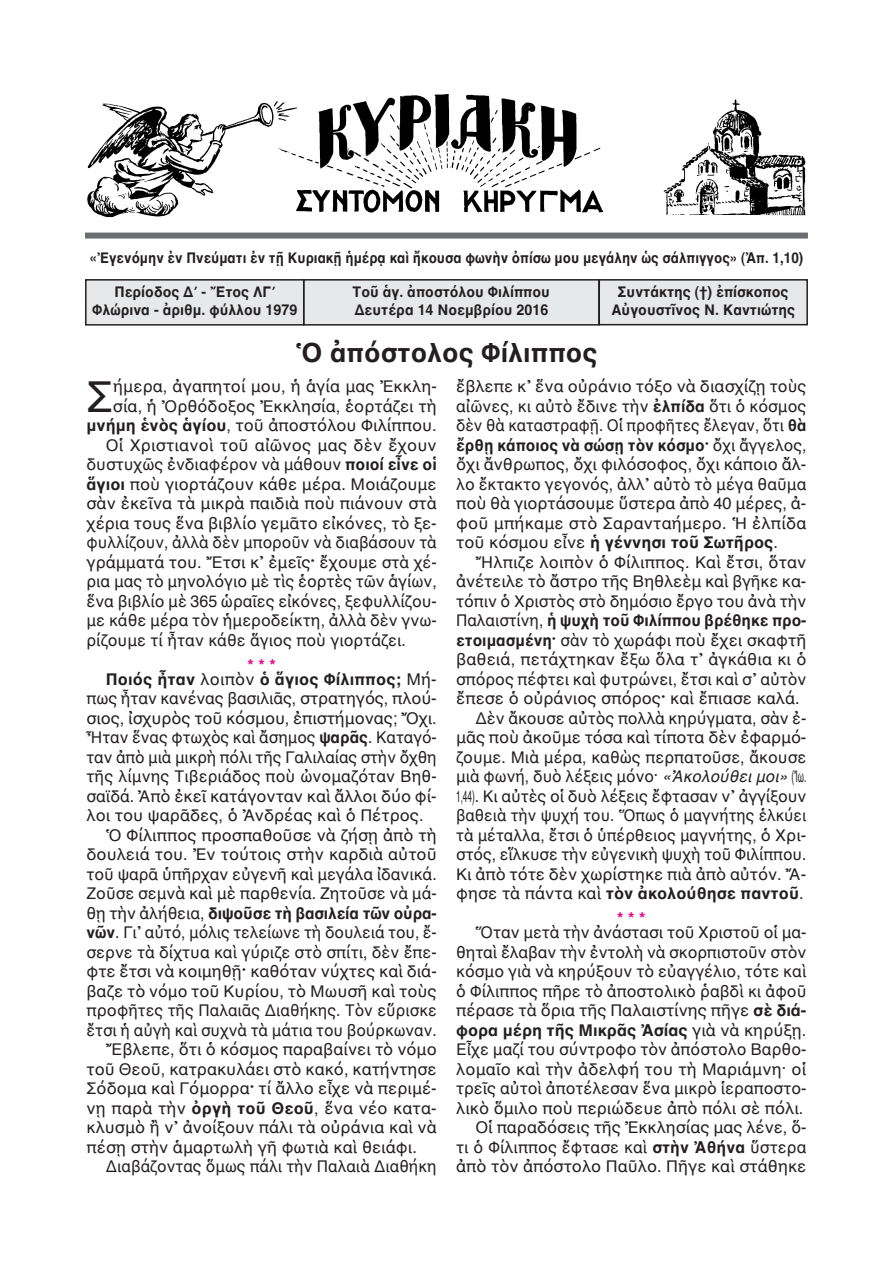
<style>
.page{position:relative;width:893px;height:1263px;background:#fff}
.page>*{position:absolute;margin:0;border:0;box-sizing:border-box;transform-origin:0 0}
.t1{font:43.5px "AL Helvetica";color:#231f20}
.t2{font:700 27px "AL Helvetica";color:#231f20}
.t3{font:16.5px/19.5px "AL Helvetica";color:#231f20;text-align:justify}
.t4{font:16.5px "AL Helvetica";color:#231f20;scale:.95 1}
.t5{font:700 16.5px/14.1px "AL Helvetica";letter-spacing:-.005em;color:#231f20}
.t6{font:16.5px "AL Helvetica";color:#231f20;scale:.5 1}
.t7{font:700 16.5px "AL Helvetica";letter-spacing:-.005em;color:#231f20;scale:.95 1}
.t8{font:16.5px "AL Helvetica";color:#231f20;scale:.93 1}
.t9{font:700 16.5px "AL Helvetica";color:#ed028c}
.t10{font:700 15px/18px "AL Helvetica";color:#231f20;text-align:center;scale:.95 1}
.t11{font:700 15px "AL Helvetica";color:#231f20;scale:.9 1}
.s1{font-weight:700}
.s2{color:#ed028c}
.s3{font-weight:400}
.s4{font-style:italic}
</style>
<div class="page">
<div style="left:304px;top:280px;width:295px;height:45px;background:#e7e8e9"></div>
<div style="left:303px;top:279px;width:297px;height:47px;border:2px solid #231f20"></div>
<div style="left:87px;top:281px;width:216px;height:43px;background:#e7e8e9"></div>
<div style="left:85px;top:279px;width:219px;height:47px;border:2px solid #231f20"></div>
<div style="left:600px;top:281px;width:206px;height:43px;background:#e7e8e9"></div>
<div style="left:598px;top:279px;width:210px;height:46px;border:2px solid #231f20"></div>
<div style="left:85px;top:233px;width:723px;height:6px;background:#6c6d70"></div>
<img style="left:87px;top:94px;width:719px;height:124px">
<p class="t11" style="left:90px;top:249px;width:794px">«Ἐγενόμην ἐν Πνεύματι ἐν τῇ Κυριακῇ ἡμέρᾳ καὶ ἤκουσα φωνὴν ὀπίσω μου μεγάλην ὡς σάλπιγγος» (Ἀπ. 1,10)</p>
<p class="t10" style="left:92px;top:283px;width:217px">Περίοδος Δ΄ - Ἔτος ΛΓ΄<br>Φλώρινα - ἀριθμ. φύλλου 1979</p>
<p class="t10" style="left:611px;top:283px;width:195px">Συντάκτης (†) ἐπίσκοπος<br>Αὐγουστῖνος Ν. Καντιώτης</p>
<h2 class="t2" style="left:296px;top:336px;width:303px">Ὁ ἀπόστολος Φίλιππος</h2>
<p class="t10" style="left:353px;top:283px;width:209px;text-align:left">Τοῦ ἁγ. ἀποστόλου Φιλίππου<br>Δευτέρα 14 Νοεμβρίου 2016</p>
<h1 class="t1" style="left:87px;top:370px;width:28px">Σ</h1>
<p class="t3" style="left:113px;top:376px;width:325px">ήμερα, ἀγαπητοί μου, ἡ ἁγία μας Ἐκκλη-</p>
<p class="t3" style="left:113px;top:396px;width:325px">σία, ἡ Ὀρθόδοξος Ἐκκλησία, ἑορτάζει τὴ</p>
<p class="t3" style="left:87px;top:415px;width:352px"><span class="s1">μνήμη ἑνὸς ἁγίου</span>, τοῦ ἀποστόλου Φιλίππου.</p>
<p class="t3" style="left:106px;top:435px;width:332px">Οἱ Χριστιανοὶ τοῦ αἰῶνος μας δὲν ἔχουν</p>
<p class="t3" style="left:87px;top:454px;width:352px">δυστυχῶς ἐνδιαφέρον νὰ μάθουν <span class="s1">ποιοί εἶνε οἱ</span></p>
<p class="t3" style="left:87px;top:474px;width:352px"><span class="s1">ἅγιοι</span> ποὺ γιορτάζουν κάθε μέρα. Μοιάζουμε</p>
<p class="t3" style="left:87px;top:493px;width:352px">σὰν ἐκεῖνα τὰ μικρὰ παιδιὰ ποὺ πιάνουν στὰ</p>
<p class="t3" style="left:87px;top:513px;width:352px">χέρια τους ἕνα βιβλίο γεμᾶτο εἰκόνες, τὸ ξε-</p>
<p class="t4" style="left:87px;top:533px;width:370px">φυλλίζουν, ἀλλὰ δὲν μποροῦν νὰ διαβάσουν τὰ</p>
<p class="t3" style="left:87px;top:552px;width:352px">γράμματά του. Ἔτσι κ᾽ ἐμεῖς<span class="s1">·</span> ἔχουμε στὰ χέ-</p>
<p class="t3" style="left:87px;top:571px;width:352px">ρια μας τὸ μηνολόγιο μὲ τὶς ἑορτὲς τῶν ἁγίων,</p>
<p class="t3" style="left:87px;top:591px;width:352px">ἕνα βιβλίο μὲ 365 ὡραῖες εἰκόνες, ξεφυλλίζου-</p>
<p class="t3" style="left:87px;top:610px;width:352px">με κάθε μέρα τὸν ἡμεροδείκτη, ἀλλὰ δὲν γνω-</p>
<p class="t3" style="left:87px;top:630px;width:321px">ρίζουμε τί ἦταν κάθε ἅγιος ποὺ γιορτάζει.</p>
<p class="t5" style="left:106px;top:658px;width:332px;text-indent:142px"><span class="s2">***<br></span>Ποιός ἦταν <span class="s3">λοιπὸν</span> ὁ ἅγιος Φίλιππος; <span class="s3">Μή-</span></p>
<p class="t3" style="left:87px;top:688px;width:352px">πως ἦταν κανένας βασιλιᾶς, στρατηγός, πλού-</p>
<p class="t3" style="left:87px;top:708px;width:352px">σιος, ἰσχυρὸς τοῦ κόσμου, ἐπιστήμονας; Ὄχι.</p>
<p class="t4" style="left:87px;top:728px;width:370px">Ἦταν ἕνας φτωχὸς καὶ ἄσημος <span class="s1">ψαρᾶς</span>. Καταγό-</p>
<p class="t4" style="left:87px;top:747px;width:370px">ταν ἀπὸ μιὰ μικρὴ πόλι τῆς Γαλιλαίας στὴν ὄχθη</p>
<p class="t3" style="left:87px;top:766px;width:352px">τῆς λίμνης Τιβεριάδος ποὺ ὠνομαζόταν Βηθ-</p>
<p class="t3" style="left:87px;top:786px;width:352px">σαϊδά. Ἀπὸ ἐκεῖ κατάγονταν καὶ ἄλλοι δύο φί-</p>
<p class="t3" style="left:87px;top:805px;width:339px">λοι του ψαρᾶδες, ὁ Ἀνδρέας καὶ ὁ Πέτρος.</p>
<p class="t3" style="left:106px;top:825px;width:332px">Ὁ Φίλιππος προσπαθοῦσε νὰ ζήσῃ ἀπὸ τὴ</p>
<p class="t3" style="left:87px;top:844px;width:352px">δουλειά του. Ἐν τούτοις στὴν καρδιὰ αὐτοῦ</p>
<p class="t3" style="left:87px;top:864px;width:352px">τοῦ ψαρᾶ ὑπῆρχαν εὐγενῆ καὶ μεγάλα ἰδανικά.</p>
<p class="t3" style="left:87px;top:883px;width:352px">Ζοῦσε σεμνὰ καὶ μὲ παρθενία. Ζητοῦσε νὰ μά-</p>
<p class="t5" style="left:87px;top:906px;width:352px"><span class="s3">θῃ τὴν ἀλήθεια,</span> διψοῦσε τὴ βασιλεία τῶν οὐρα-</p>
<p class="t4" style="left:87px;top:923px;width:370px"><span class="s1">νῶν</span>. Γι᾿ αὐτό, μόλις τελείωνε τὴ δουλειά του, ἔ-</p>
<p class="t3" style="left:87px;top:942px;width:352px">σερνε τὰ δίχτυα καὶ γύριζε στὸ σπίτι, δὲν ἔπε-</p>
<p class="t3" style="left:87px;top:961px;width:352px">φτε ἔτσι νὰ κοιμηθῇ<span class="s1">·</span> καθόταν νύχτες καὶ διά-</p>
<p class="t3" style="left:87px;top:981px;width:352px">βαζε τὸ νόμο τοῦ Κυρίου, τὸ Μωυσῆ καὶ τοὺς</p>
<p class="t3" style="left:87px;top:1000px;width:352px">προφῆτες τῆς Παλαιᾶς Διαθήκης. Τὸν εὕρισκε</p>
<p class="t4" style="left:87px;top:1020px;width:370px">ἔτσι ἡ αὐγὴ καὶ συχνὰ τὰ μάτια του βούρκωναν.</p>
<p class="t3" style="left:106px;top:1039px;width:332px">Ἔβλεπε, ὅτι ὁ κόσμος παραβαίνει τὸ νόμο</p>
<p class="t3" style="left:87px;top:1059px;width:352px">τοῦ Θεοῦ, κατρακυλάει στὸ κακό, κατήντησε</p>
<p class="t3" style="left:87px;top:1078px;width:352px">Σόδομα καὶ Γόμορρα<span class="s1">·</span> τί ἄλλο εἶχε νὰ περιμέ-</p>
<p class="t3" style="left:87px;top:1098px;width:352px">νῃ παρὰ τὴν <span class="s1">ὀργὴ τοῦ Θεοῦ</span>, ἕνα νέο κατα-</p>
<p class="t3" style="left:87px;top:1117px;width:352px">κλυσμὸ ἢ ν᾽ ἀνοίξουν πάλι τὰ οὐράνια καὶ νὰ</p>
<p class="t3" style="left:87px;top:1137px;width:332px">πέσῃ στὴν ἁμαρτωλὴ γῆ φωτιὰ καὶ θειάφι.</p>
<p class="t4" style="left:106px;top:1157px;width:350px">Διαβάζοντας ὅμως πάλι τὴν Παλαιὰ Διαθήκη</p>
<p class="t3" style="left:456px;top:376px;width:352px">ἔβλεπε κ᾽ ἕνα οὐράνιο τόξο νὰ διασχίζῃ τοὺς αἰῶνες, κι αὐτὸ ἔδινε τὴν <span class="s1">ἐλπίδα</span> ὅτι ὁ κόσμος δὲν θὰ καταστραφῇ. Οἱ προφῆτες ἔλεγαν, ὅτι <span class="s1">θὰ ἔρθῃ κάποιος νὰ σώσῃ τὸν κόσμο·</span> ὄχι ἄγγελος, ὄχι ἄνθρωπος, ὄχι φιλόσοφος, ὄχι κάποιο ἄλ&shy;λο ἔκτακτο γεγονός, ἀλλ᾽ αὐτὸ τὸ μέγα θαῦμα ποὺ θὰ γιορτάσουμε ὕστερα ἀπὸ 40 μέρες, ἀ&shy;φοῦ μπήκαμε στὸ Σαρανταήμερο. Ἡ ἐλπίδα τοῦ κόσμου εἶνε <span class="s1">ἡ γέννησι τοῦ Σωτῆρος</span>.</p>
<p class="t3" style="left:475px;top:552px;width:332px">Ἤλπιζε λοιπὸν ὁ Φίλιππος. Καὶ ἔτσι, ὅταν</p>
<p class="t3" style="left:456px;top:571px;width:352px">ἀνέτειλε τὸ ἄστρο τῆς Βηθλεὲμ καὶ βγῆκε κα-</p>
<p class="t3" style="left:456px;top:591px;width:352px">τόπιν ὁ Χριστὸς στὸ δημόσιο ἔργο του ἀνὰ τὴν</p>
<p class="t7" style="left:456px;top:610px;width:370px"><span class="s3">Παλαιστίνη,</span> ἡ ψυχὴ τοῦ Φιλίππου βρέθηκε προ-</p>
<p class="t4" style="left:456px;top:630px;width:370px"><span class="s1">ετοιμασμένη·</span> σὰν τὸ χωράφι ποὺ ἔχει σκαφτῆ</p>
<p class="t3" style="left:456px;top:649px;width:352px">βαθειά, πετάχτηκαν ἔξω ὅλα τ᾽ ἀγκάθια κι ὁ</p>
<p class="t3" style="left:456px;top:669px;width:352px">σπόρος πέφτει καὶ φυτρώνει, ἔτσι καὶ σ᾽ αὐτὸν</p>
<p class="t3" style="left:456px;top:688px;width:345px">ἔπεσε ὁ οὐράνιος σπόρος<span class="s1">·</span> καὶ ἔπιασε καλά.</p>
<p class="t3" style="left:475px;top:708px;width:332px">Δὲν ἄκουσε αὐτὸς πολλὰ κηρύγματα, σὰν ἐ-</p>
<p class="t3" style="left:456px;top:727px;width:352px">μᾶς ποὺ ἀκοῦμε τόσα καὶ τίποτα δὲν ἐφαρμό-</p>
<p class="t3" style="left:456px;top:747px;width:352px">ζουμε. Μιὰ μέρα, καθὼς περπατοῦσε, ἄκουσε</p>
<p class="t4" style="left:456px;top:767px;width:370px">μιὰ φωνή, δυὸ λέξεις μόνο· <span class="s4">«Ἀκολούθει μοι»</span> (Ἰω.</p>
<p class="t6" style="left:456px;top:786px;width:702px">1,44). Κι αὐτὲς οἱ δυὸ λέξεις ἔφτασαν ν᾽ ἀγγίξουν</p>
<p class="t8" style="left:456px;top:806px;width:378px">βαθειὰ τὴν ψυχή του. Ὅπως ὁ μαγνήτης ἑλκύει</p>
<p class="t4" style="left:456px;top:825px;width:370px">τὰ μέταλλα, ἔτσι ὁ ὑπέρθειος μαγνήτης, ὁ Χρι-</p>
<p class="t4" style="left:456px;top:845px;width:370px">στός, εἵλκυσε τὴν εὐγενικὴ ψυχὴ τοῦ Φιλίππου.</p>
<p class="t3" style="left:456px;top:864px;width:352px">Κι ἀπὸ τότε δὲν χωρίστηκε πιὰ ἀπὸ αὐτόν. Ἄ-</p>
<p class="t5" style="left:456px;top:886px;width:349px"><span class="s3">φησε τὰ πάντα καὶ</span> τὸν ἀκολούθησε παντοῦ<span class="s3">.</span></p>
<p class="t9" style="left:617px;top:908px;width:30px">***</p>
<p class="t3" style="left:456px;top:922px;width:352px;text-align:right">Ὅταν μετὰ τὴν ἀνάστασι τοῦ Χριστοῦ οἱ μα&shy;θηταὶ ἔλαβαν τὴν ἐντολὴ νὰ σκορπιστοῦν στὸν κόσμο γιὰ νὰ κηρύξουν τὸ εὐαγγέλιο, τότε καὶ ὁ Φίλιππος πῆρε τὸ ἀποστολικὸ ῥαβδὶ κι ἀφοῦ πέρασε τὰ ὅρια τῆς Παλαιστίνης πῆγε <span class="s1">σὲ διά&shy;φορα μέρη τῆς Μικρᾶς Ἀσίας</span> γιὰ νὰ κηρύξῃ.<br>Εἶχε μαζί του σύντροφο τὸν ἀπόστολο Βαρθο&shy;λομαῖο καὶ τὴν ἀδελφή του τὴ Μαριάμνη· οἱ τρεῖς αὐτοὶ ἀποτέλεσαν ἕνα μικρὸ ἱεραποστο&shy;λικὸ ὅμιλο ποὺ περιώδευε ἀπὸ πόλι σὲ πόλι.<br>Οἱ παραδόσεις τῆς Ἐκκλησίας μας λένε, ὅ-<br>τι ὁ Φίλιππος ἔφτασε καὶ <span class="s1">στὴν Ἀθήνα</span> ὕστερα ἀπὸ τὸν ἀπόστολο Παῦλο. Πῆγε καὶ στάθηκε</p>
</div>
